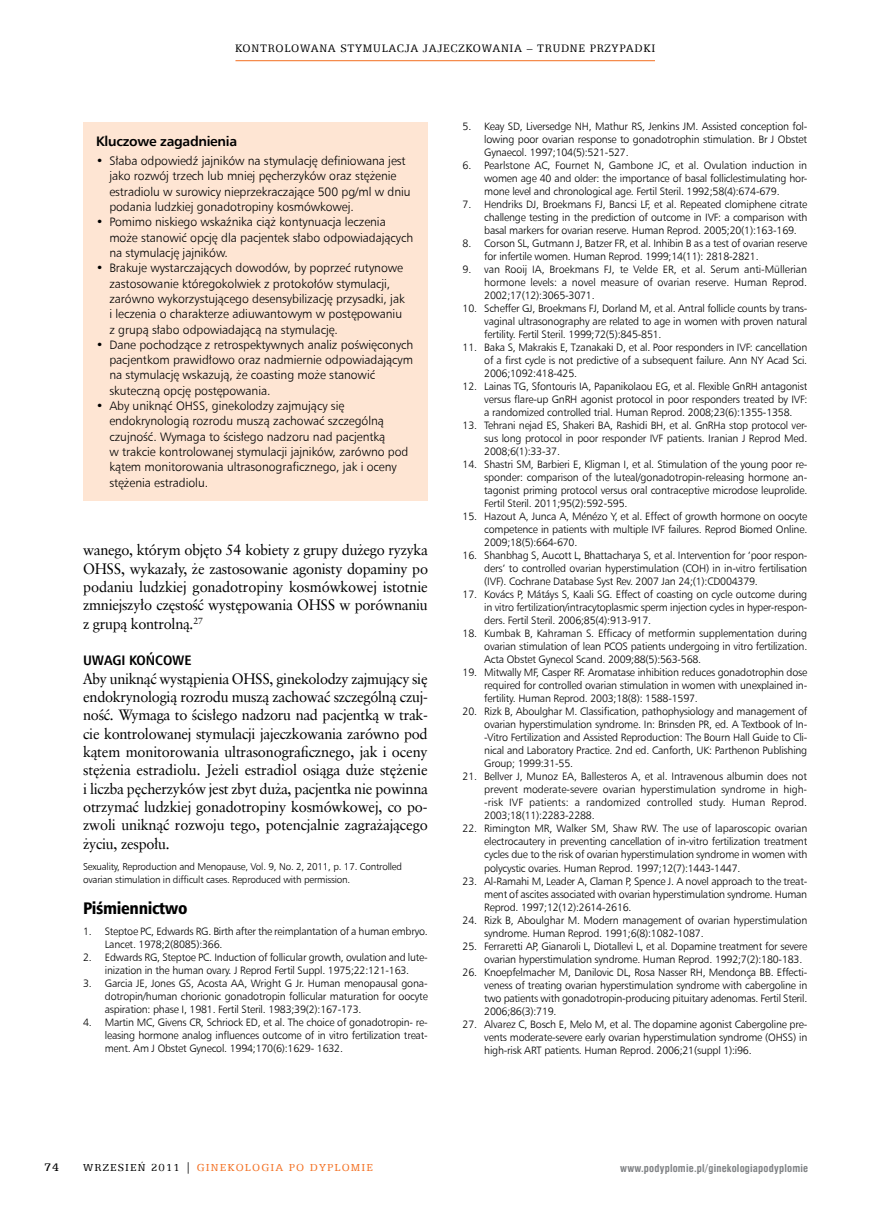
<style>
.page{position:relative;width:889px;height:1217px;background:#fff}
.page>*{position:absolute;margin:0;border:0;box-sizing:border-box;transform-origin:0 0}
.t1{font:16.8px "Humnst 777 Blk Cn EU";letter-spacing:-.02em;color:#000}
.t2{font:15px/18.3px "Class Garmnd EU";letter-spacing:-.02em;color:#000;text-align:justify}
.t3{font:700 13.8px "Humnst 777 EU";letter-spacing:-.02em;color:#000}
.t4{font:700 13.8px "Humnst 777 Cn EU";letter-spacing:-.005em;color:#000;scale:1.07 1}
.t5{font:12.45px "Egyptian 505 Md EU";color:#000}
.t6{font:12.3px/15.3px "Humnst 777 Lt EU";letter-spacing:-.005em;color:#000}
.t7{font:12.3px "Egyptian 505 EU";letter-spacing:.06em;color:#000;scale:.95 1}
.t8{font:11.4px "Egyptian 505 EU";letter-spacing:.1em;color:#f36f21}
.t9{font:10.65px/13px "Humnst 777 Lt EU";letter-spacing:-.02em;color:#000;text-align:justify}
.t10{font:700 10.5px "Swis 721 Cn EU";letter-spacing:.02em;color:#808285}
.t11{font:9.9px/13px "Humnst 777 Lt EU";letter-spacing:-.02em;color:#000}
.s1{color:#000}
</style>
<div class="page">
<hr style="left:235px;top:60px;width:420px;height:1px;background:#f36f21">
<div style="left:83px;top:122px;width:345px;height:379px;background:#fee5d3"></div>
<p class="t7" style="left:235px;top:41px;width:444px">KONTROLOWANA STYMULACJA JAJECZKOWANIA – TRUDNE PRZYPADKI</p>
<p class="t3" style="left:96px;top:132px;width:143px">Kluczowe zagadnienia</p>
<p class="t6" style="left:109px;top:153px;width:303px;text-indent:-13px">• Słaba odpowiedź jajników na stymulację definiowana jest jako rozwój trzech lub mniej pęcherzyków oraz stężenie estradiolu w surowicy nieprzekraczające 500 pg/ml w dniu podania ludzkiej gonadotropiny kosmówkowej.</p>
<p class="t6" style="left:109px;top:214px;width:305px;text-indent:-13px">• Pomimo niskiego wskaźnika ciąż kontynuacja leczenia może stanowić opcję dla pacjentek słabo odpowiadających na stymulację jajników.</p>
<p class="t6" style="left:109px;top:260px;width:297px;text-indent:-13px">• Brakuje wystarczających dowodów, by poprzeć rutynowe zastosowanie któregokolwiek z protokołów stymulacji, zarówno wykorzystującego desensybilizację przysadki, jak i leczenia o charakterze adiuwantowym w postępowaniu z grupą słabo odpowiadającą na stymulację.</p>
<p class="t6" style="left:109px;top:336px;width:305px;text-indent:-13px">• Dane pochodzące z retrospektywnych analiz poświęconych pacjentkom prawidłowo oraz nadmiernie odpowiadającym na stymulację wskazują, że coasting może stanowić skuteczną opcję postępowania.</p>
<p class="t6" style="left:109px;top:398px;width:301px;text-indent:-13px">• Aby uniknąć OHSS, ginekolodzy zajmujący się endokrynologią rozrodu muszą zachować szczególną czujność. Wymaga to ścisłego nadzoru nad pacjentką<br>w trakcie kontrolowanej stymulacji jajników, zarówno pod kątem monitorowania ultrasonograficznego, jak i oceny stężenia estradiolu.</p>
<p class="t2" style="left:83px;top:541px;width:346px">wanego, którym objęto 54 kobiety z grupy dużego ryzyka OHSS, wykazały, że zastosowanie agonisty dopaminy po podaniu ludzkiej gonadotropiny kosmówkowej istotnie zmniejszyło częstość występowania OHSS w porównaniu z grupą kontrolną.<sup>27</sup></p>
<p class="t4" style="left:83px;top:651px;width:103px">UWAGI KOŃCOWE</p>
<p class="t2" style="left:83px;top:669px;width:346px">Aby uniknąć wystąpienia OHSS, ginekolodzy zajmujący się endokrynologią rozrodu muszą zachować szczególną czuj&shy;ność. Wymaga to ścisłego nadzoru nad pacjentką w trak&shy;cie kontrolowanej stymulacji jajeczkowania zarówno pod kątem monitorowania ultrasonograficznego, jak i oceny stężenia estradiolu. Jeżeli estradiol osiąga duże stężenie i liczba pęcherzyków jest zbyt duża, pacjentka nie powinna otrzymać ludzkiej gonadotropiny kosmówkowej, co po&shy;zwoli uniknąć rozwoju tego, potencjalnie zagrażającego życiu, zespołu.</p>
<p class="t11" style="left:83px;top:860px;width:320px">Sexuality, Reproduction and Menopause, Vol. 9, No. 2, 2011, p. 17. Controlled ovarian stimulation in difficult cases. Reproduced with permission.</p>
<h1 class="t1" style="left:83px;top:897px;width:106px">Piśmiennictwo</h1>
<p class="t9" style="left:105px;top:924px;width:324px;text-indent:-22px">1. Steptoe PC, Edwards RG. Birth after the reimplantation of a human embryo.<br>Lancet. 1978;2(8085):366.</p>
<p class="t9" style="left:83px;top:950px;width:346px;text-align:center">2. Edwards RG, Steptoe PC. Induction of follicular growth, ovulation and lute&shy;inization in the human ovary. J Reprod Fertil Suppl. 1975;22:121-163.</p>
<p class="t9" style="left:105px;top:976px;width:324px;text-indent:-22px">3. Garcia JE, Jones GS, Acosta AA, Wright G Jr. Human menopausal gona&shy;dotropin/human chorionic gonadotropin follicular maturation for oocyte aspiration: phase I, 1981. Fertil Steril. 1983;39(2):167-173.</p>
<p class="t9" style="left:105px;top:1015px;width:324px;text-indent:-22px">4. Martin MC, Givens CR, Schriock ED, et al. The choice of gonadotropin- re&shy;leasing hormone analog influences outcome of in vitro fertilization treat&shy;ment. Am J Obstet Gynecol. 1994;170(6):1629- 1632.</p>
<p class="t9" style="left:484px;top:120px;width:325px;text-indent:-22px">5. Keay SD, Liversedge NH, Mathur RS, Jenkins JM. Assisted conception fol&shy;lowing poor ovarian response to gonadotrophin stimulation. Br J Obstet Gynaecol. 1997;104(5):521-527.</p>
<p class="t9" style="left:484px;top:159px;width:324px;text-indent:-22px">6. Pearlstone AC, Fournet N, Gambone JC, et al. Ovulation induction in women age 40 and older: the importance of basal folliclestimulating hor&shy;mone level and chronological age. Fertil Steril. 1992;58(4):674-679.</p>
<p class="t9" style="left:484px;top:198px;width:324px;text-indent:-22px">7. Hendriks DJ, Broekmans FJ, Bancsi LF, et al. Repeated clomiphene citrate challenge testing in the prediction of outcome in IVF: a comparison with basal markers for ovarian reserve. Human Reprod. 2005;20(1):163-169.</p>
<p class="t9" style="left:484px;top:237px;width:324px;text-indent:-22px">8. Corson SL, Gutmann J, Batzer FR, et al. Inhibin B as a test of ovarian reserve for infertile women. Human Reprod. 1999;14(11): 2818-2821.</p>
<p class="t9" style="left:484px;top:263px;width:324px;text-indent:-22px">9. van Rooij IA, Broekmans FJ, te Velde ER, et al. Serum anti-Müllerian hormone levels: a novel measure of ovarian reserve. Human Reprod.<br>2002;17(12):3065-3071.</p>
<p class="t9" style="left:484px;top:302px;width:324px;text-indent:-22px">10. Scheffer GJ, Broekmans FJ, Dorland M, et al. Antral follicle counts by trans&shy;vaginal ultrasonography are related to age in women with proven natural fertility. Fertil Steril. 1999;72(5):845-851.</p>
<p class="t9" style="left:484px;top:341px;width:324px;text-indent:-22px">11. Baka S, Makrakis E, Tzanakaki D, et al. Poor responders in IVF: cancellation of a first cycle is not predictive of a subsequent failure. Ann NY Acad Sci.<br>2006;1092:418-425.</p>
<p class="t9" style="left:484px;top:380px;width:324px;text-indent:-22px">12. Lainas TG, Sfontouris IA, Papanikolaou EG, et al. Flexible GnRH antagonist versus flare-up GnRH agonist protocol in poor responders treated by IVF: a randomized controlled trial. Human Reprod. 2008;23(6):1355-1358.</p>
<p class="t9" style="left:484px;top:419px;width:325px;text-indent:-22px">13. Tehrani nejad ES, Shakeri BA, Rashidi BH, et al. GnRHa stop protocol ver&shy;sus long protocol in poor responder IVF patients. Iranian J Reprod Med.<br>2008;6(1):33-37.</p>
<p class="t9" style="left:484px;top:458px;width:324px;text-indent:-22px">14. Shastri SM, Barbieri E, Kligman I, et al. Stimulation of the young poor re&shy;sponder: comparison of the luteal/gonadotropin-releasing hormone an&shy;tagonist priming protocol versus oral contraceptive microdose leuprolide.<br>Fertil Steril. 2011;95(2):592-595.</p>
<p class="t9" style="left:484px;top:510px;width:324px;text-indent:-22px">15. Hazout A, Junca A, Ménézo Y, et al. Effect of growth hormone on oocyte competence in patients with multiple IVF failures. Reprod Biomed Online.<br>2009;18(5):664-670.</p>
<p class="t9" style="left:484px;top:549px;width:324px;text-indent:-22px">16. Shanbhag S, Aucott L, Bhattacharya S, et al. Intervention for ‘poor respon&shy;ders’ to controlled ovarian hyperstimulation (COH) in in-vitro fertilisation (IVF). Cochrane Database Syst Rev. 2007 Jan 24;(1):CD004379.</p>
<p class="t9" style="left:484px;top:588px;width:324px;text-indent:-22px">17. Kovács P, Mátáys S, Kaali SG. Effect of coasting on cycle outcome during in vitro fertilization/intracytoplasmic sperm injection cycles in hyper-respon&shy;ders. Fertil Steril. 2006;85(4):913-917.</p>
<p class="t9" style="left:484px;top:627px;width:324px;text-indent:-22px">18. Kumbak B, Kahraman S. Efficacy of metformin supplementation during ovarian stimulation of lean PCOS patients undergoing in vitro fertilization.<br>Acta Obstet Gynecol Scand. 2009;88(5):563-568.</p>
<p class="t9" style="left:484px;top:666px;width:324px;text-indent:-22px">19. Mitwally MF, Casper RF. Aromatase inhibition reduces gonadotrophin dose required for controlled ovarian stimulation in women with unexplained in&shy;fertility. Human Reprod. 2003;18(8): 1588-1597.</p>
<p class="t9" style="left:484px;top:705px;width:324px;text-indent:-22px">20. Rizk B, Aboulghar M. Classification, pathophysiology and management of ovarian hyperstimulation syndrome. In: Brinsden PR, ed. A Textbook of In--Vitro Fertilization and Assisted Reproduction: The Bourn Hall Guide to Cli&shy;nical and Laboratory Practice. 2nd ed. Canforth, UK: Parthenon Publishing Group; 1999:31-55.</p>
<p class="t9" style="left:484px;top:769px;width:324px;text-indent:-22px">21. Bellver J, Munoz EA, Ballesteros A, et al. Intravenous albumin does not prevent moderate-severe ovarian hyperstimulation syndrome in high--risk IVF patients: a randomized controlled study. Human Reprod.<br>2003;18(11):2283-2288.</p>
<p class="t9" style="left:484px;top:821px;width:324px;text-indent:-22px">22. Rimington MR, Walker SM, Shaw RW. The use of laparoscopic ovarian electrocautery in preventing cancellation of in-vitro fertilization treatment cycles due to the risk of ovarian hyperstimulation syndrome in women with polycystic ovaries. Human Reprod. 1997;12(7):1443-1447.</p>
<p class="t9" style="left:484px;top:873px;width:324px;text-indent:-22px">23. Al-Ramahi M, Leader A, Claman P, Spence J. A novel approach to the treat&shy;ment of ascites associated with ovarian hyperstimulation syndrome. Human Reprod. 1997;12(12):2614-2616.</p>
<p class="t9" style="left:484px;top:912px;width:325px;text-indent:-22px">24. Rizk B, Aboulghar M. Modern management of ovarian hyperstimulation syndrome. Human Reprod. 1991;6(8):1082-1087.</p>
<p class="t9" style="left:484px;top:938px;width:324px;text-indent:-22px">25. Ferraretti AP, Gianaroli L, Diotallevi L, et al. Dopamine treatment for severe ovarian hyperstimulation syndrome. Human Reprod. 1992;7(2):180-183.</p>
<p class="t9" style="left:484px;top:964px;width:324px;text-indent:-22px">26. Knoepfelmacher M, Danilovic DL, Rosa Nasser RH, Mendonça BB. Effecti&shy;veness of treating ovarian hyperstimulation syndrome with cabergoline in two patients with gonadotropin-producing pituitary adenomas. Fertil Steril.<br>2006;86(3):719.</p>
<p class="t9" style="left:484px;top:1016px;width:324px;text-indent:-22px">27. Alvarez C, Bosch E, Melo M, et al. The dopamine agonist Cabergoline pre&shy;vents moderate-severe early ovarian hyperstimulation syndrome (OHSS) in high-risk ART patients. Human Reprod. 2006;21(suppl 1):i96.</p>
<p class="t5" style="left:44px;top:1159px;width:17px">74</p>
<p class="t8" style="left:83px;top:1160px;width:291px"><span class="s1">WRZESIEŃ 2011 |</span> GINEKOLOGIA PO DYPLOMIE</p>
<p class="t10" style="left:620px;top:1161px;width:189px">www.podyplomie.pl/ginekologiapodyplomie</p>
</div>
